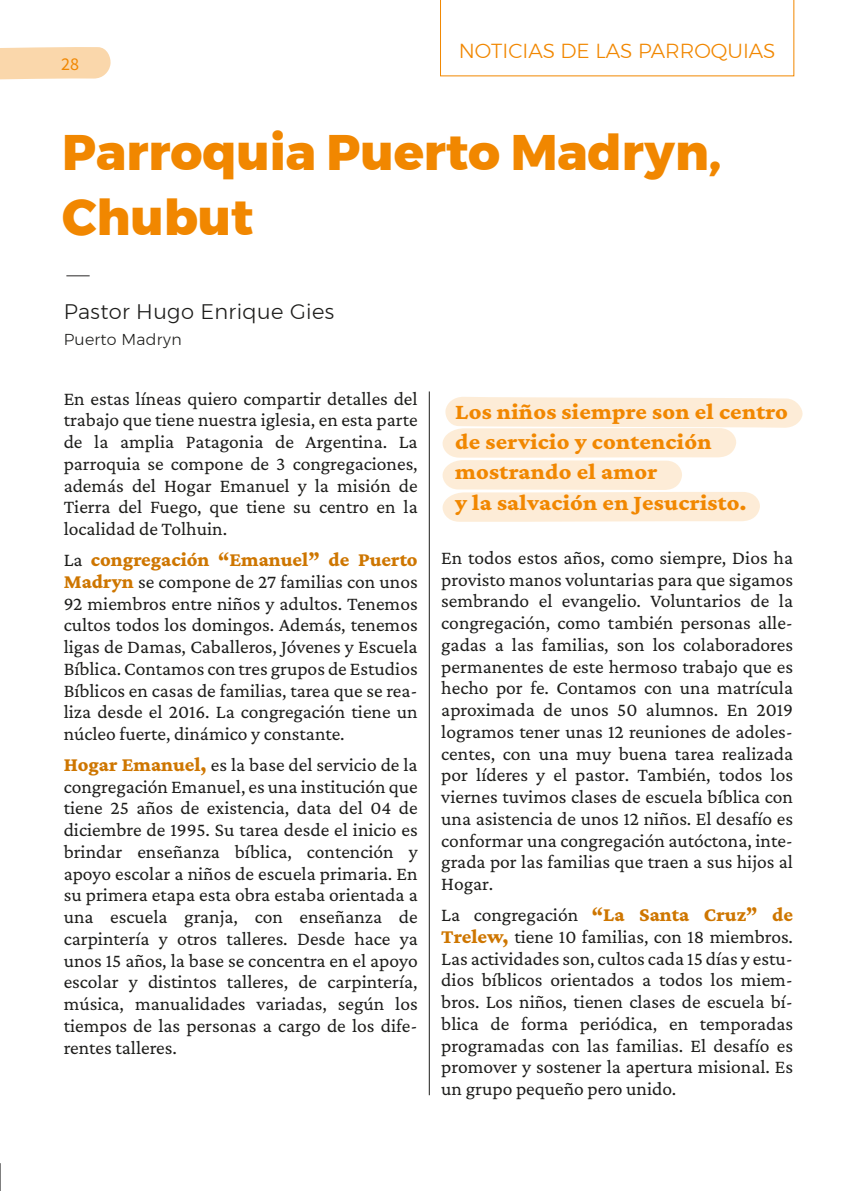
<style>
.page{position:relative;width:851px;height:1191px;background:#fff}
.page>*{position:absolute;margin:0;border:0;box-sizing:border-box;transform-origin:0 0}
.t1{font:800 49.8px/64.5px "Montserrat";color:#f18700}
.t2{font:800 22.8px/30.3px "Crimson Pro";letter-spacing:.01em;color:#f18700;scale:1.05 1}
.t3{font:300 21px "Montserrat";letter-spacing:.02em;color:#1d1d1b}
.t4{font:800 20.25px "Crimson Pro";color:#ce7600}
.t5{font:300 20.25px "Montserrat";color:#f18700}
.t6{font:19.5px/21.8px "Crimson Pro";color:#1d1d1b;text-align:justify}
.t7{font:18px "Source Sans Pro";color:#f18700}
.t8{font:300 15.75px "Montserrat";letter-spacing:.02em;color:#1d1d1b}
.s1{font-weight:400;font-size:19.5px;color:#1d1d1b}
.s2{font-weight:800;font-size:20.25px;color:#ce7600}
</style>
<div class="page">
<svg style="left:0;top:1163px;width:1px;height:28px"></svg>
<hr style="left:429px;top:391px;width:1px;height:704px;background:#1d1d1b">
<svg style="left:66px;top:275px;width:24px;height:1px"></svg>
<svg style="left:440px;top:0;width:354px;height:76px"></svg>
<svg style="left:442px;top:397px;width:360px;height:125px"></svg>
<svg style="left:0;top:47px;width:111px;height:33px;background:#fadab1"></svg>
<p class="t7" style="left:61px;top:53px;width:19px">28</p>
<p class="t5" style="left:458px;top:36px;width:318px">NOTICIAS DE LAS PARROQUIAS</p>
<h1 class="t1" style="left:62px;top:120px;width:660px">Parroquia Puerto Madryn,<br>Chubut</h1>
<p class="t3" style="left:64px;top:296px;width:272px">Pastor Hugo Enrique Gies</p>
<p class="t8" style="left:64px;top:327px;width:119px">Puerto Madryn</p>
<p class="t6" style="left:64px;top:387px;width:355px">En estas líneas quiero compartir detalles del trabajo que tiene nuestra iglesia, en esta parte de la amplia Patagonia de Argentina. La parroquia se compone de 3 congregaciones, además del Hogar Emanuel y la misión de Tierra del Fuego, que tiene su centro en la localidad de Tolhuin.</p>
<p class="t4" style="left:64px;top:546px;width:355px"><span class="s1">La</span> congregación “Emanuel” de Puerto</p>
<p class="t6" style="left:64px;top:570px;width:355px"><span class="s2">Madryn</span> se compone de 27 familias con unos 92 miembros entre niños y adultos. Tenemos cultos todos los domingos. Además, tenemos ligas de Damas, Caballeros, Jóvenes y Escuela Bíblica. Contamos con tres grupos de Estudios Bíblicos en casas de familias, tarea que se rea&shy;liza desde el 2016. La congregación tiene un núcleo fuerte, dinámico y constante.</p>
<p class="t6" style="left:64px;top:753px;width:355px"><span class="s2">Hogar Emanuel,</span> es la base del servicio de la congregación Emanuel, es una institución que tiene 25 años de existencia, data del 04 de diciembre de 1995. Su tarea desde el inicio es brindar enseñanza bíblica, contención y apoyo escolar a niños de escuela primaria. En su primera etapa esta obra estaba orientada a una escuela granja, con enseñanza de carpintería y otros talleres. Desde hace ya unos 15 años, la base se concentra en el apoyo escolar y distintos talleres, de carpintería, música, manualidades variadas, según los tiempos de las personas a cargo de los dife&shy;rentes talleres.</p>
<p class="t2" style="left:455px;top:396px;width:318px">Los niños siempre son el centro de servicio y contención mostrando el amor<br>y la salvación en Jesucristo.</p>
<p class="t6" style="left:441px;top:546px;width:353px">En todos estos años, como siempre, Dios ha provisto manos voluntarias para que sigamos sembrando el evangelio. Voluntarios de la congregación, como también personas alle&shy;gadas a las familias, son los colaboradores permanentes de este hermoso trabajo que es hecho por fe. Contamos con una matrícula aproximada de unos 50 alumnos. En 2019 logramos tener unas 12 reuniones de adoles&shy;centes, con una muy buena tarea realizada por líderes y el pastor. También, todos los viernes tuvimos clases de escuela bíblica con una asistencia de unos 12 niños. El desafío es conformar una congregación autóctona, inte&shy;grada por las familias que traen a sus hijos al Hogar.</p>
<p class="t4" style="left:441px;top:901px;width:353px"><span class="s1">La congregación</span> “La Santa Cruz” de</p>
<p class="t6" style="left:441px;top:925px;width:353px"><span class="s2">Trelew,</span> tiene 10 familias, con 18 miembros.<br>Las actividades son, cultos cada 15 días y estu&shy;dios bíblicos orientados a todos los miem&shy;bros. Los niños, tienen clases de escuela bí&shy;blica de forma periódica, en temporadas programadas con las familias. El desafío es promover y sostener la apertura misional. Es un grupo pequeño pero unido.</p>
</div>
